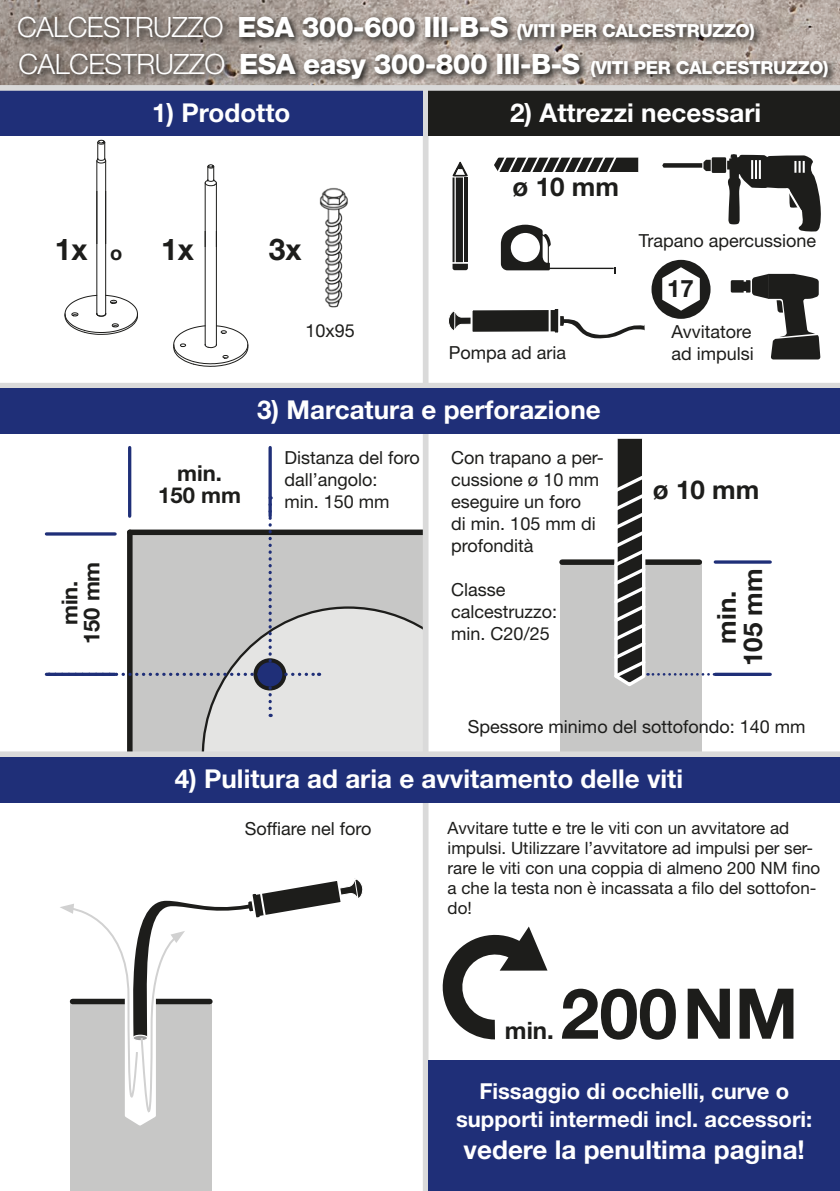
<style>
.page{position:relative;width:840px;height:1191px;background:#fff}
.page>*{position:absolute;margin:0;border:0;box-sizing:border-box;transform-origin:0 0}
.t1{font:700 70px "Helvetica Neue LT Std";color:#1d1d1b}
.t2{font:700 30px "Helvetica Neue LT Std";color:#1d1d1b}
.t3{font:800 28px "Helvetica Neue LT Std";letter-spacing:-.02em;color:#fff}
.t4{font:700 26px "Helvetica Neue LT Std";color:#fff}
.t5{font:700 26px/26.4px "Helvetica Neue LT Std";color:#1d1d1b;text-align:center}
.t6{font:700 24px "Helvetica Neue LT Std";color:#1d1d1b}
.t7{font:700 22px/28px "Helvetica Neue LT Std";color:#fff;text-align:center}
.t8{font:700 22px/22px "Helvetica Neue LT Std";color:#1d1d1b;text-align:center}
.t9{font:700 20px "Helvetica Neue LT Std";color:#1d1d1b}
.t10{font:18px/22px "Helvetica Neue LT Std";color:#1d1d1b}
.t11{font:800 18px "Helvetica Neue LT Std";letter-spacing:-.02em;color:#fff}
.t12{font:17px/20px "Helvetica Neue LT Std";color:#1d1d1b}
.s1{font-weight:300;font-size:28px}
.s2{font-size:28px}
.s3{font-weight:300}
.s4{font-size:18px}
</style>
<div class="page">
<div style="left:559px;top:562px;width:142px;height:191px;background:#c7c7c6"></div>
<div style="left:561px;top:559px;width:138px;height:6px;background:#1d1d1b"></div>
<svg style="left:739px;top:672px;width:30px;height:4px"></svg>
<hr style="left:714px;top:560px;width:55px;height:3px;background:#1f2f78">
<svg style="left:611px;top:438px;width:128px;height:250px"></svg>
<hr style="left:128px;top:447px;width:3px;height:69px;background:#1f2f78">
<svg style="left:268px;top:447px;width:4px;height:49px"></svg>
<svg style="left:46px;top:672px;width:3px;height:4px"></svg>
<hr style="left:46px;top:532px;width:69px;height:3px;background:#1f2f78">
<div style="left:422px;top:10px;width:6px;height:1181px;background:#dadada"></div>
<img style="left:0;top:0;width:839px;height:85px">
<div style="left:0;top:91px;width:422px;height:45px;background:#1f2f78"></div>
<div style="left:428px;top:91px;width:411px;height:45px;background:#1d1d1b"></div>
<div style="left:0;top:383px;width:839px;height:5px;background:#dadada"></div>
<div style="left:0;top:85px;width:839px;height:6px;background:#dadada"></div>
<img style="left:319px;top:187px;width:29px;height:121px">
<div style="left:711px;top:157px;width:14px;height:16px;background:#1d1d1b"></div>
<svg style="left:662px;top:160px;width:48px;height:11px"></svg>
<svg style="left:726px;top:154px;width:95px;height:78px"></svg>
<svg style="left:452px;top:264px;width:15px;height:6px"></svg>
<hr style="left:452px;top:177px;width:2px;height:85px;background:#1d1d1b">
<hr style="left:464px;top:177px;width:3px;height:85px;background:#1d1d1b">
<div style="left:455px;top:177px;width:7px;height:85px;background:#1d1d1b"></div>
<svg style="left:452px;top:161px;width:16px;height:16px"></svg>
<svg style="left:494px;top:157px;width:145px;height:15px;background:#4f4f4d"></svg>
<div style="left:651px;top:260px;width:59px;height:59px;background:#1d1d1b;border-radius:50%"></div>
<svg style="left:661px;top:267px;width:38px;height:44px"></svg>
<svg style="left:448px;top:309px;width:197px;height:30px"></svg>
<hr style="left:548px;top:309px;width:2px;height:23px;background:#fff">
<div style="left:0;top:388px;width:839px;height:46px;background:#1f2f78"></div>
<div style="left:0;top:751px;width:839px;height:6px;background:#dadada"></div>
<div style="left:0;top:757px;width:839px;height:45px;background:#1f2f78"></div>
<svg style="left:60px;top:878px;width:303px;height:313px"></svg>
<div style="left:428px;top:1060px;width:411px;height:131px;background:#1f2f78"></div>
<svg style="left:730px;top:274px;width:89px;height:85px"></svg>
<svg style="left:500px;top:225px;width:115px;height:49px"></svg>
<svg style="left:49px;top:496px;width:380px;height:256px"></svg>
<svg style="left:442px;top:926px;width:105px;height:113px"></svg>
<hr style="left:105px;top:192px;width:1px;height:122px;background:#1d1d1b">
<hr style="left:96px;top:192px;width:1px;height:122px;background:#1d1d1b">
<svg style="left:65px;top:295px;width:73px;height:40px"></svg>
<hr style="left:105px;top:161px;width:1px;height:82px;background:#1d1d1b">
<hr style="left:96px;top:161px;width:1px;height:82px;background:#1d1d1b">
<svg style="left:96px;top:140px;width:10px;height:23px"></svg>
<hr style="left:216px;top:231px;width:1px;height:114px;background:#1d1d1b">
<hr style="left:205px;top:231px;width:1px;height:114px;background:#1d1d1b">
<svg style="left:173px;top:325px;width:75px;height:42px"></svg>
<hr style="left:216px;top:183px;width:1px;height:64px;background:#1d1d1b">
<hr style="left:205px;top:183px;width:1px;height:64px;background:#1d1d1b">
<svg style="left:204px;top:164px;width:13px;height:22px"></svg>
<svg style="left:16px;top:51px;width:819px;height:35px;background:#8e857f"></svg>
<svg style="left:15px;top:14px;width:747px;height:35px;background:#8c847e"></svg>
<p class="t11" style="left:17px;top:20px;width:738px"><span class="s1">CALCESTRUZZO</span> <span class="s2">ESA 300-600 III-B-S</span> (VITI PER CALCESTRUZZO)</p>
<h3 class="t3" style="left:18px;top:47px;width:811px"><span class="s3">CALCESTRUZZO</span> ESA easy 300-800 III-B-S <span class="s4">(VITI PER CALCESTRUZZO)</span></h3>
<h3 class="t4" style="left:152px;top:96px;width:140px">1) Prodotto</h3>
<h3 class="t4" style="left:510px;top:96px;width:252px">2) Attrezzi necessari</h3>
<h2 class="t2" style="left:55px;top:230px;width:34px">1x</h2>
<h2 class="t2" style="left:269px;top:230px;width:34px">3x</h2>
<p class="t9" style="left:110px;top:240px;width:14px">o</p>
<h2 class="t2" style="left:161px;top:230px;width:34px">1x</h2>
<p class="t10" style="left:305px;top:319px;width:51px">10x95</p>
<h3 class="t5" style="left:512px;top:172px;width:108px">ø 10 mm</h3>
<p class="t10" style="left:448px;top:342px;width:119px">Pompa ad aria</p>
<p class="t8" style="left:58px;top:644px;width:84px;rotate:-90deg">min.<br>150 mm</p>
<p class="t8" style="left:158px;top:461px;width:84px">min.<br>150 mm</p>
<h3 class="t4" style="left:257px;top:394px;width:345px">3) Marcatura e perforazione</h3>
<p class="t10" style="left:284px;top:447px;width:137px">Distanza del foro dall’angolo:<br>min. 150 mm</p>
<p class="t10" style="left:451px;top:447px;width:154px">Con trapano a per&shy;cussione ø 10 mm eseguire un foro<br>di min. 105 mm di profondità</p>
<p class="t10" style="left:451px;top:579px;width:107px">Classe calcestruzzo: min. C20/25</p>
<p class="t10" style="left:638px;top:230px;width:179px">Trapano apercussione</p>
<h3 class="t6" style="left:666px;top:274px;width:28px">17</h3>
<p class="t10" style="left:671px;top:320px;width:84px">Avvitatore ad impulsi</p>
<h3 class="t5" style="left:652px;top:475px;width:108px">ø 10 mm</h3>
<h3 class="t5" style="left:712px;top:666px;width:99px;rotate:-90deg">min.<br>105 mm</h3>
<p class="t10" style="left:467px;top:715px;width:339px">Spessore minimo del sottofondo: 140 mm</p>
<h3 class="t4" style="left:175px;top:762px;width:509px">4) Pulitura ad aria e avvitamento delle viti</h3>
<p class="t10" style="left:244px;top:817px;width:128px">Soffiare nel foro</p>
<p class="t12" style="left:447px;top:818px;width:374px">Avvitare tutte e tre le viti con un avvitatore ad impulsi. Utilizzare l’avvitatore ad impulsi per ser&shy;rare le viti con una coppia di almeno 200 NM fino a che la testa non è incassata a filo del sottofon&shy;do!</p>
<h3 class="t6" style="left:504px;top:1015px;width:50px">min.</h3>
<h1 class="t1" style="left:560px;top:970px;width:239px">200NM</h1>
<p class="t7" style="left:456px;top:1076px;width:357px">Fissaggio di occhielli, curve o supporti intermedi incl. accessori:</p>
<h3 class="t4" style="left:463px;top:1133px;width:342px">vedere la penultima pagina!</h3>
</div>
